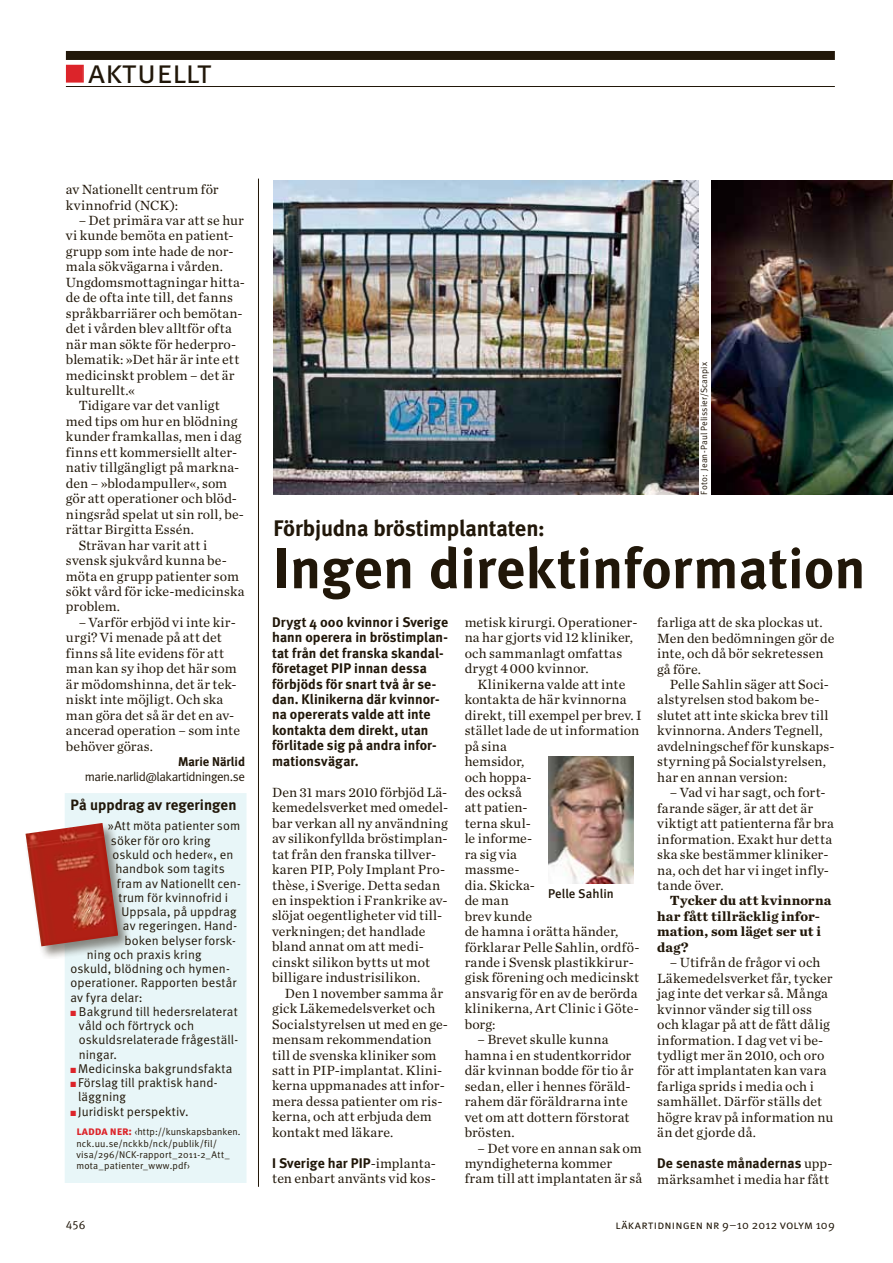
<style>
.page{position:relative;width:893px;height:1263px;background:#fff}
.page>*{position:absolute;margin:0;border:0;box-sizing:border-box;transform-origin:0 0}
.t1{font:57px "Meta LT Bold";letter-spacing:.005em;color:#211709}
.t2{font:33px "Meta LT Normal Small Caps";color:#211709}
.t3{font:22.5px "Meta LT Bold";letter-spacing:-.01em;color:#211709}
.t4{font:15px "Meta LT Bold";letter-spacing:.005em;color:#211709}
.t5{font:13.95px/15.5px "Chronicle LT Text";letter-spacing:.01em;color:#211709}
.t6{font:13.95px/15.5px "Meta LT Bold";letter-spacing:.005em;color:#211709}
.t7{font:700 13.95px/15.5px "Chronicle LT Text";letter-spacing:.01em;color:#211709}
.t8{font:12.75px/14.2px "Meta LT Normal";letter-spacing:.01em;color:#211709}
.t9{font:12.75px "Meta LT Normal";letter-spacing:-.04em;color:#211709}
.t10{font:12.75px "Meta LT Medium";letter-spacing:.005em;color:#211709}
.t11{font:12.75px "Meta LT Bold";color:#211709}
.t12{font:12px "Meta LT Normal Small Caps";letter-spacing:.015em;color:#211709}
.t13{font:12px "Meta LT Normal Utilities";color:#211709}
.t14{font:9.75px/11.2px "Meta LT Normal";letter-spacing:.02em;color:#211709}
.t15{font:9px "Meta LT Normal";letter-spacing:.02em;color:#211709}
.s1{color:#dc242a}
.s2{font-family:"Meta LT Bold Small Caps";font-size:12px;color:#dc242a}
.s3{font-family:"Chronicle LT Text"}
</style>
<div class="page">
<div style="left:66px;top:51px;width:769px;height:9px;background:#211709"></div>
<hr style="left:66px;top:86px;width:769px;height:1px;background:#211709">
<div style="left:66px;top:65px;width:18px;height:18px;border:2px solid #dc242a"></div>
<img style="left:548px;top:756px;width:85px;height:128px">
<img style="left:711px;top:180px;width:182px;height:314px">
<hr style="left:258px;top:179px;width:1px;height:1008px;background:#211709">
<img style="left:273px;top:180px;width:426px;height:314px">
<div style="left:65px;top:794px;width:181px;height:388px;background:#e8f6f8"></div>
<div style="left:65px;top:793px;width:182px;height:390px;border:2px solid #e8f6f8"></div>
<div style="left:24px;top:821px;width:108px;height:138px;background:#211709;opacity:.5"></div>
<img style="left:26px;top:823px;width:92px;height:123px">
<h2 class="t2" style="left:66px;top:52px;width:147px"><span class="s1">■</span> aktuellt</h2>
<p class="t5" style="left:66px;top:182px;width:154px">av Nationellt centrum för kvinnofrid (NCK):</p>
<p class="t5" style="left:79px;top:212px;width:167px">– Det primära var att se hur</p>
<p class="t5" style="left:66px;top:228px;width:169px">vi kunde bemöta en patient-</p>
<p class="t5" style="left:66px;top:243px;width:169px">grupp som inte hade de nor-</p>
<p class="t5" style="left:66px;top:259px;width:159px">mala sökvägarna i vården.</p>
<p class="t5" style="left:66px;top:274px;width:181px">Ungdomsmottagningar hitta-</p>
<p class="t5" style="left:66px;top:290px;width:169px">de de ofta inte till, det fanns</p>
<p class="t5" style="left:66px;top:305px;width:178px">språkbarriärer och bemötan-</p>
<p class="t5" style="left:66px;top:321px;width:167px">det i vården blev alltför ofta</p>
<p class="t5" style="left:66px;top:336px;width:172px">när man sökte för hederpro-</p>
<p class="t5" style="left:66px;top:352px;width:175px">blematik: »Det här är inte ett</p>
<p class="t5" style="left:66px;top:367px;width:170px">medicinskt problem – det är</p>
<p class="t5" style="left:66px;top:382px;width:71px">kulturellt.«</p>
<p class="t5" style="left:79px;top:398px;width:143px">Tidigare var det vanligt</p>
<p class="t5" style="left:66px;top:413px;width:173px">med tips om hur en blödning</p>
<p class="t5" style="left:66px;top:429px;width:177px">kunder framkallas, men i dag</p>
<p class="t5" style="left:66px;top:444px;width:173px">finns ett kommersiellt alter-</p>
<p class="t5" style="left:66px;top:460px;width:175px">nativ tillgängligt på markna-</p>
<p class="t5" style="left:66px;top:475px;width:163px">den – »blodampuller«, som</p>
<p class="t5" style="left:66px;top:491px;width:173px">gör att operationer och blöd-</p>
<p class="t5" style="left:66px;top:506px;width:180px">ningsråd spelat ut sin roll, be-</p>
<p class="t5" style="left:66px;top:522px;width:130px">rättar Birgitta Essén.</p>
<p class="t5" style="left:79px;top:537px;width:130px">Strävan har varit att i</p>
<p class="t5" style="left:66px;top:552px;width:163px">svensk sjukvård kunna be-</p>
<p class="t5" style="left:66px;top:568px;width:174px">möta en grupp patienter som</p>
<p class="t5" style="left:66px;top:583px;width:180px">sökt vård för icke-medicinska</p>
<p class="t5" style="left:66px;top:599px;width:56px">problem.</p>
<p class="t5" style="left:66px;top:614px;width:176px;text-indent:13px">– Varför erbjöd vi inte kir&shy;urgi? Vi menade på att det finns så lite evidens för att man kan sy ihop det här som är mödomshinna, det är tek&shy;niskt inte möjligt. Och ska man göra det så är det en av&shy;ancerad operation – som inte behöver göras.</p>
<p class="t11" style="left:178px;top:754px;width:68px">Marie Närlid</p>
<p class="t9" style="left:85px;top:769px;width:162px">marie.narlid@lakartidningen.se</p>
<p class="t4" style="left:70px;top:796px;width:168px">På uppdrag av regeringen</p>
<p class="t8" style="left:108px;top:819px;width:134px">»Att möta patienter som</p>
<p class="t8" style="left:111px;top:833px;width:101px">söker för oro kring</p>
<p class="t8" style="left:112px;top:847px;width:122px">oskuld och heder«, en</p>
<p class="t8" style="left:115px;top:861px;width:111px">handbok som tagits</p>
<p class="t8" style="left:117px;top:876px;width:125px">fram av Nationellt cen-</p>
<p class="t8" style="left:118px;top:890px;width:111px">trum för kvinnofrid i</p>
<p class="t8" style="left:121px;top:904px;width:117px">Uppsala, på uppdrag</p>
<p class="t8" style="left:123px;top:918px;width:116px">av regeringen. Hand-</p>
<p class="t8" style="left:124px;top:933px;width:113px">boken belyser forsk-</p>
<p class="t8" style="left:87px;top:947px;width:116px">ning och praxis kring</p>
<p class="t8" style="left:70px;top:961px;width:161px">oskuld, blödning och hymen-</p>
<p class="t8" style="left:70px;top:975px;width:168px">operationer. Rapporten består</p>
<p class="t8" style="left:70px;top:990px;width:73px">av fyra delar:</p>
<p class="t8" style="left:79px;top:1004px;width:161px;text-indent:-8px"><span class="s1">■</span> Bakgrund till hedersrelaterat våld och förtryck och oskuldsrelaterade frågeställ&shy;ningar.</p>
<p class="t8" style="left:70px;top:1061px;width:163px"><span class="s1">■</span> Medicinska bakgrundsfakta</p>
<p class="t8" style="left:78px;top:1075px;width:141px;text-indent:-8px"><span class="s1">■</span> Förslag till praktisk hand&shy;läggning</p>
<p class="t8" style="left:70px;top:1104px;width:120px"><span class="s1">■</span> Juridiskt perspektiv.</p>
<p class="t14" style="left:76px;top:1126px;width:166px"><span class="s2">ladda ner:</span> ‹http://kunskapsbanken. nck.uu.se/nckkb/nck/publik/fil/ visa/296/NCK-rapport_2011-2_Att_ mota_patienter_www.pdf›</p>
<p class="t15" style="left:699px;top:495px;width:134px;rotate:-90deg">Foto: Jean-Paul Pelissier/Scanpix</p>
<h3 class="t3" style="left:273px;top:515px;width:273px">Förbjudna bröstimplantaten:</h3>
<h1 class="t1" style="left:273px;top:535px;width:594px">Ingen direktinformation</h1>
<p class="t6" style="left:272px;top:614px;width:177px">Drygt 4 000 kvinnor i Sverige hann operera in bröstimplan&shy;tat från det franska skandal&shy;företaget PIP innan dessa förbjöds för snart två år se&shy;dan. Klinikerna där kvinnor&shy;na opererats valde att inte kontakta dem direkt, utan förlitade sig på andra infor&shy;mationsvägar.</p>
<p class="t5" style="left:272px;top:784px;width:178px">Den 31 mars 2010 förbjöd Lä&shy;kemedelsverket med omedel&shy;bar verkan all ny användning av silikonfyllda bröstimplan&shy;tat från den franska tillver&shy;karen PIP, Poly Implant Pro&shy;thèse, i Sverige. Detta sedan en inspektion i Frankrike av&shy;slöjat oegentligheter vid till&shy;verkningen; det handlade bland annat om att medi&shy;cinskt silikon bytts ut mot billigare industrisilikon.</p>
<p class="t5" style="left:272px;top:985px;width:177px;text-indent:13px">Den 1 november samma år gick Läkemedelsverket och<br>Socialstyrelsen ut med en ge&shy;mensam rekommendation till de svenska kliniker som satt in PIP-implantat. Klini&shy;kerna uppmanades att infor&shy;mera dessa patienter om ris&shy;kerna, och att erbjuda dem kontakt med läkare.</p>
<p class="t6" style="left:272px;top:1155px;width:165px">I Sverige har PIP<span class="s3">-implanta-</span></p>
<p class="t5" style="left:272px;top:1171px;width:165px">ten enbart använts vid kos-</p>
<p class="t5" style="left:465px;top:614px;width:174px">metisk kirurgi. Operationer&shy;na har gjorts vid 12 kliniker, och sammanlagt omfattas drygt 4000 kvinnor.</p>
<p class="t5" style="left:465px;top:676px;width:179px;text-indent:13px">Klinikerna valde att inte kontakta de här kvinnorna direkt, till exempel per brev. I stället lade de ut information på sina<br>hemsidor,<br>och hoppa-<br>des också<br>att patien-<br>terna skul-<br>le informe-<br>ra sig via<br>massme-<br>dia. Skicka-<br>de man<br>brev kunde<br>de hamna i orätta händer, förklarar Pelle Sahlin, ordfö&shy;rande i Svensk plastikkirur&shy;gisk förening och medicinskt ansvarig för en av de berörda klinikerna, Art Clinic i Göte&shy;borg:</p>
<p class="t5" style="left:465px;top:1032px;width:170px;text-indent:13px">– Brevet skulle kunna hamna i en studentkorridor där kvinnan bodde för tio år sedan, eller i hennes föräld&shy;rahem där föräldrarna inte vet om att dottern förstorat brösten.</p>
<p class="t5" style="left:465px;top:1140px;width:179px;text-indent:13px">– Det vore en annan sak om myndigheterna kommer fram till att implantaten är så</p>
<p class="t10" style="left:548px;top:886px;width:67px">Pelle Sahlin</p>
<p class="t5" style="left:657px;top:615px;width:179px">farliga att de ska plockas ut.<br>Men den bedömningen gör de inte, och då bör sekretessen gå före.</p>
<p class="t5" style="left:657px;top:676px;width:179px;text-indent:13px">Pelle Sahlin säger att Soci&shy;alstyrelsen stod bakom be&shy;slutet att inte skicka brev till kvinnorna. Anders Tegnell, avdelningschef för kunskaps&shy;styrning på Socialstyrelsen, har en annan version:</p>
<p class="t5" style="left:657px;top:785px;width:178px;text-indent:13px">– Vad vi har sagt, och fort&shy;farande säger, är att det är viktigt att patienterna får bra information. Exakt hur detta ska ske bestämmer kliniker&shy;na, och det har vi inget infly&shy;tande över.</p>
<p class="t7" style="left:657px;top:893px;width:176px;text-indent:13px">Tycker du att kvinnorna har fått tillräcklig infor&shy;mation, som läget ser ut i dag?</p>
<p class="t5" style="left:657px;top:955px;width:178px;text-indent:13px">– Utifrån de frågor vi och<br>Läkemedelsverket får, tycker jag inte det verkar så. Många kvinnor vänder sig till oss och klagar på att de fått dålig information. I dag vet vi be&shy;tydligt mer än 2010, och oro för att implantaten kan vara farliga sprids i media och i samhället. Därför ställs det högre krav på information nu än det gjorde då.</p>
<p class="t6" style="left:657px;top:1155px;width:177px">De senaste månadernas <span class="s3">upp-</span></p>
<p class="t5" style="left:657px;top:1171px;width:173px">märksamhet i media har fått</p>
<p class="t13" style="left:66px;top:1218px;width:21px">456</p>
<p class="t12" style="left:616px;top:1218px;width:221px">läkartidningen nr 9–10 2012 volym 109</p>
</div>
